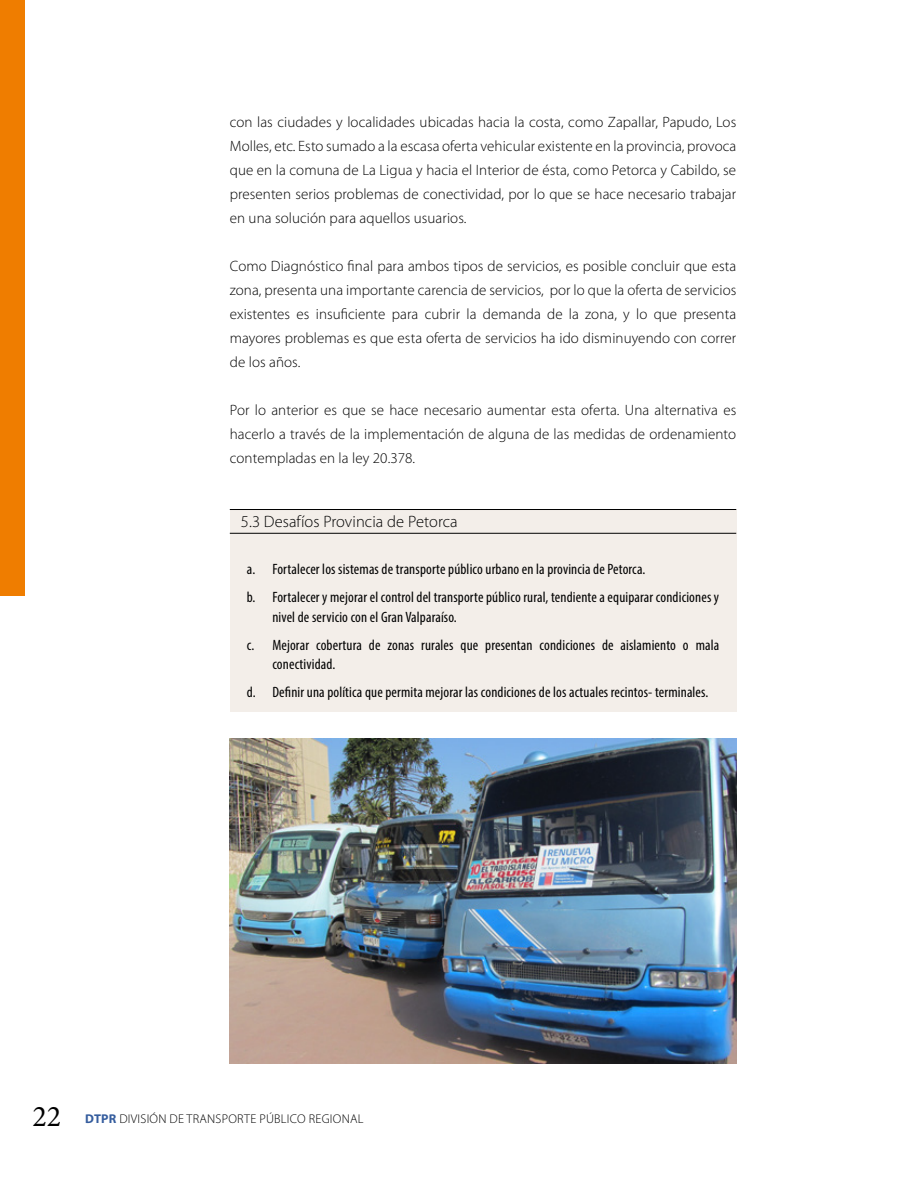
<style>
.page{position:relative;width:915px;height:1191px;background:#fff}
.page>*{position:absolute;margin:0;border:0;box-sizing:border-box;transform-origin:0 0}
.t1{font:30px "Minion Pro";color:#000}
.t2{font:300 16.5px "Myriad Pro";letter-spacing:.005em;color:#000}
.t3{font:300 15px/24px "Myriad Pro";letter-spacing:.005em;color:#000;text-align:justify}
.t4{font:condensed 15px/28px "Myriad Pro";letter-spacing:.01em;color:#000}
.t5{font:300 12.75px "Myriad Pro";letter-spacing:.02em;color:#000}
.s1{font-weight:700;color:#355d9e}
</style>
<div class="page">
<div style="left:0;top:0;width:25px;height:595px;background:#ef7d00"></div>
<div style="left:230px;top:509px;width:506px;height:203px;background:#f3eee9"></div>
<hr style="left:230px;top:509px;width:506px;height:1px;background:#000">
<hr style="left:230px;top:533px;width:506px;height:1px;background:#000">
<img style="left:230px;top:738px;width:506px;height:325px">
<p class="t3" style="left:230px;top:110px;width:508px">con las ciudades y localidades ubicadas hacia la costa, como Zapallar, Papudo, Los Molles, etc. Esto sumado a la escasa oferta vehicular existente en la provincia, provoca que en la comuna de La Ligua y hacia el I nterior de ésta, como Petorca y Cabildo, se presenten serios problemas de conectividad, por lo que se hace necesario trabajar en una solución para aquellos usuarios.</p>
<p class="t3" style="left:230px;top:254px;width:508px">Como Diagnóstico final para ambos tipos de servicios, es posible concluir que esta zona, presenta una importante carencia de servicios, por lo que la oferta de servicios existentes es insuficiente para cubrir la demanda de la zona, y lo que presenta mayores problemas es que esta oferta de servicios ha ido disminuyendo con correr de los años.</p>
<p class="t3" style="left:230px;top:398px;width:508px">Por lo anterior es que se hace necesario aumentar esta oferta. U na alternativa es hacerlo a través de la implementación de alguna de las medidas de ordenamiento contempladas en la ley 20.378.</p>
<p class="t2" style="left:241px;top:511px;width:218px">5.3 Desafíos Provincia de Petorca</p>
<p class="t4" style="left:247px;top:555px;width:473px">a. Fortalecer los sistemas de transporte público urbano en la provincia de Petorca.<br>b. Fortalecer y mejorar el control del transporte público rural, tendiente a equiparar condiciones y</p>
<p class="t4" style="left:247px;top:602px;width:474px;text-indent:26px">nivel de servicio con el Gran Valparaíso.<br>c. Mejorar cobertura de zonas rurales que presentan condiciones de aislamiento o mala</p>
<p class="t4" style="left:247px;top:650px;width:463px;text-indent:26px">conectividad.<br>d. Definir una política que permita mejorar las condiciones de los actuales recintos- terminales.</p>
<h1 class="t1" style="left:32px;top:1096px;width:30px">22</h1>
<p class="t5" style="left:85px;top:1111px;width:280px"><span class="s1">DTPR</span> DIVISIÓN DE TRANSPORTE PÚBLICO REGIONAL</p>
</div>
